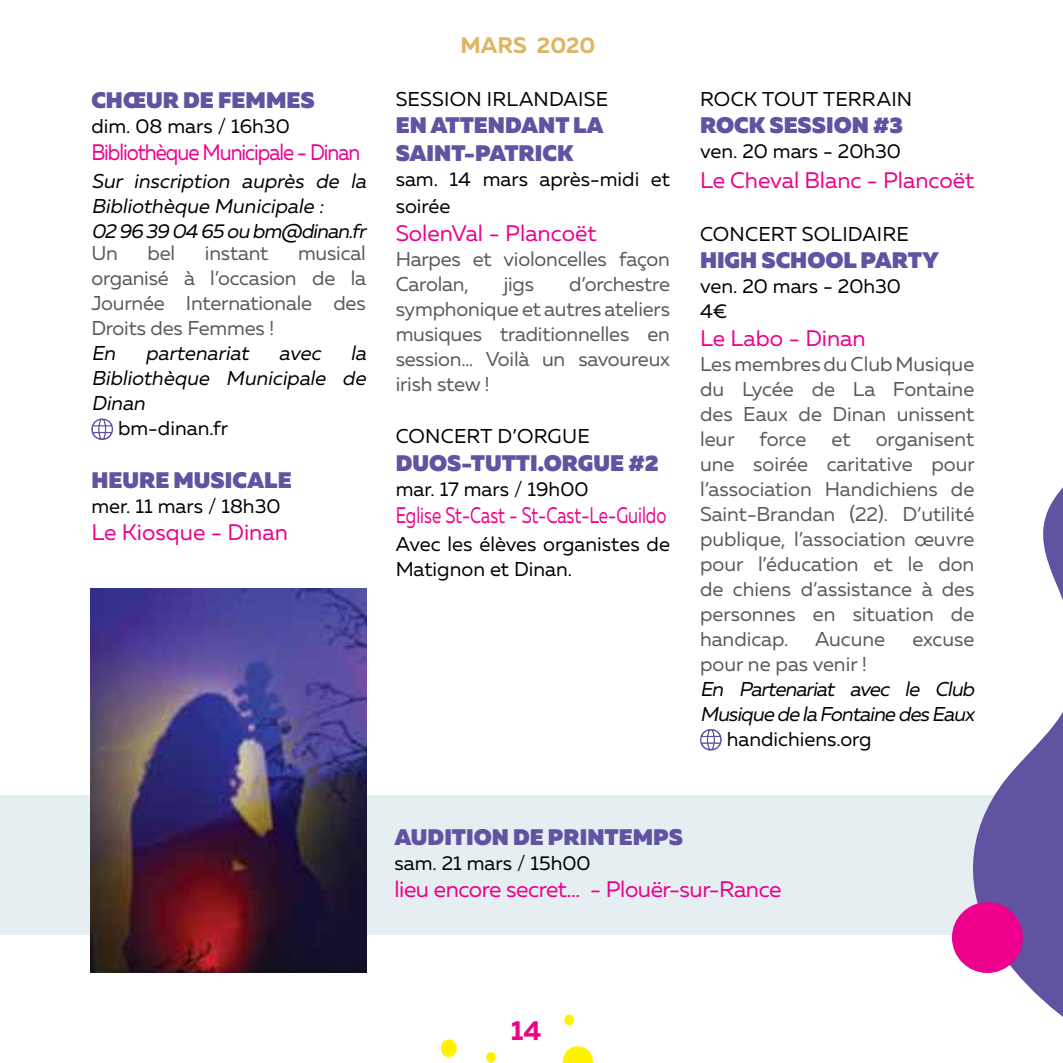
<style>
.page{position:relative;width:1063px;height:1063px;background:#fff}
.page>*{position:absolute;margin:0;border:0;box-sizing:border-box;transform-origin:0 0}
.t1{font:700 27.5px "Muller";color:#ec008c}
.t2{font:900 22.5px/27.5px "Muller";color:#6252a2}
.t3{font:22.5px "Muller";letter-spacing:-.015em;color:#ec008c}
.t4{font:22.5px "Muller";letter-spacing:-.015em;color:#ec008c;scale:.75 1}
.t5{font:22.5px "Muller";letter-spacing:-.05em;color:#ec008c;scale:.9 1}
.t6{font:700 22.5px "Muller";color:#deb563}
.t7{font:20px/25px "Muller";letter-spacing:-.01em;color:#58595b;text-align:justify}
.t8{font:20px/25px "Muller";color:#000}
.t9{font:italic 20px/25px "Muller";color:#000}
</style>
<div class="page">
<svg style="left:440px;top:1039px;width:17px;height:18px"></svg>
<svg style="left:564px;top:1015px;width:10px;height:10px"></svg>
<svg style="left:486px;top:1052px;width:10px;height:11px"></svg>
<svg style="left:562px;top:1046px;width:32px;height:17px"></svg>
<div style="left:0;top:795px;width:996px;height:140px;background:#e5eef1"></div>
<svg style="left:965px;top:487px;width:98px;height:530px"></svg>
<div style="left:952px;top:902px;width:71px;height:71px;background:#ec008c;border-radius:50%"></div>
<svg style="left:91px;top:418px;width:22px;height:22px"></svg>
<svg style="left:700px;top:729px;width:22px;height:22px"></svg>
<img style="left:90px;top:588px;width:276px;height:385px">
<p class="t2" style="left:91px;top:86px;width:225px">CHŒUR DE FEMMES</p>
<p class="t8" style="left:91px;top:113px;width:200px">dim. 08 mars / 16h30</p>
<p class="t5" style="left:91px;top:138px;width:300px">Bibliothèque Municipale - Dinan</p>
<p class="t9" style="left:91px;top:168px;width:281px">Sur inscription auprès de la<br>Bibliothèque Municipale :<br>02 96 39 04 65 ou bm@dinan.fr</p>
<p class="t7" style="left:91px;top:240px;width:28px">Un</p>
<p class="t7" style="left:148px;top:240px;width:29px">bel</p>
<p class="t7" style="left:205px;top:240px;width:65px">instant</p>
<p class="t7" style="left:91px;top:240px;width:276px;text-indent:207px">musical organisé à l’occasion de la Journée Internationale des Droits des Femmes !</p>
<p class="t9" style="left:91px;top:340px;width:30px">En</p>
<p class="t9" style="left:145px;top:340px;width:109px">partenariat</p>
<p class="t9" style="left:279px;top:340px;width:47px">avec</p>
<p class="t9" style="left:91px;top:340px;width:281px;text-align:justify;text-indent:259px">la Bibliothèque Municipale de Dinan</p>
<p class="t8" style="left:118px;top:415px;width:112px">bm-dinan.fr</p>
<p class="t2" style="left:91px;top:466px;width:202px">HEURE MUSICALE</p>
<p class="t8" style="left:91px;top:493px;width:191px">mer. 11 mars / 18h30</p>
<p class="t3" style="left:91px;top:518px;width:198px">Le Kiosque - Dinan</p>
<p class="t6" style="left:460px;top:31px;width:137px">MARS 2020</p>
<p class="t8" style="left:396px;top:86px;width:214px">SESSION IRLANDAISE</p>
<p class="t2" style="left:396px;top:112px;width:210px">EN ATTENDANT LA<br>SAINT-PATRICK</p>
<p class="t8" style="left:396px;top:165px;width:276px;line-height:27.5px">sam. 14 mars après-midi et soirée</p>
<p class="t3" style="left:396px;top:219px;width:202px">SolenVal - Plancoët</p>
<p class="t7" style="left:396px;top:246px;width:276px">Harpes et violoncelles façon<br>Carolan,</p>
<p class="t7" style="left:396px;top:271px;width:276px;text-indent:173px">d’orchestre symphonique et autres ateliers musiques traditionnelles en session… Voilà un savoureux irish stew !</p>
<p class="t8" style="left:396px;top:423px;width:196px">CONCERT D’ORGUE</p>
<p class="t2" style="left:396px;top:449px;width:265px">DUOS-TUTTI.ORGUE #2</p>
<p class="t8" style="left:396px;top:476px;width:194px">mar. 17 mars / 19h00</p>
<p class="t4" style="left:396px;top:501px;width:362px">Eglise St-Cast - St-Cast-Le-Guildo</p>
<p class="t8" style="left:396px;top:531px;width:276px">Avec les élèves organistes de<br>Matignon et Dinan.</p>
<p class="t7" style="left:504px;top:271px;width:32px">jigs</p>
<p class="t8" style="left:700px;top:86px;width:214px">ROCK TOUT TERRAIN</p>
<p class="t2" style="left:700px;top:112px;width:205px">ROCK SESSION #3</p>
<p class="t8" style="left:700px;top:138px;width:202px">ven. 20 mars - 20h30</p>
<p class="t3" style="left:700px;top:166px;width:276px">Le Cheval Blanc - Plancoët</p>
<p class="t8" style="left:700px;top:221px;width:210px">CONCERT SOLIDAIRE</p>
<p class="t2" style="left:700px;top:247px;width:240px">HIGH SCHOOL PARTY</p>
<p class="t8" style="left:700px;top:273px;width:202px">ven. 20 mars - 20h30<br>4€</p>
<p class="t3" style="left:700px;top:324px;width:167px">Le Labo - Dinan</p>
<p class="t7" style="left:700px;top:351px;width:276px">Les membres du Club Musique du Lycée de La Fontaine des Eaux de Dinan unissent leur force</p>
<p class="t7" style="left:700px;top:426px;width:276px;text-indent:176px">organisent une soirée caritative pour l’association Handichiens de Saint-Brandan (22). D’utilité publique, l’association œuvre pour l’éducation et le don de chiens d’assistance à des personnes en situation de handicap.</p>
<p class="t7" style="left:831px;top:426px;width:21px">et</p>
<p class="t7" style="left:815px;top:626px;width:72px">Aucune</p>
<p class="t7" style="left:912px;top:626px;width:63px">excuse</p>
<p class="t7" style="left:700px;top:651px;width:168px">pour ne pas venir !</p>
<p class="t9" style="left:700px;top:676px;width:280px">En Partenariat avec le Club<br>Musique de laFontaine desEaux</p>
<p class="t8" style="left:727px;top:726px;width:146px">handichiens.org</p>
<p class="t2" style="left:394px;top:824px;width:290px">AUDITION DE PRINTEMPS</p>
<p class="t8" style="left:394px;top:850px;width:198px">sam. 21 mars / 15h00</p>
<p class="t3" style="left:394px;top:876px;width:389px">lieu encore secret... - Plouër-sur-Rance</p>
<h1 class="t1" style="left:511px;top:1013px;width:32px">14</h1>
</div>
